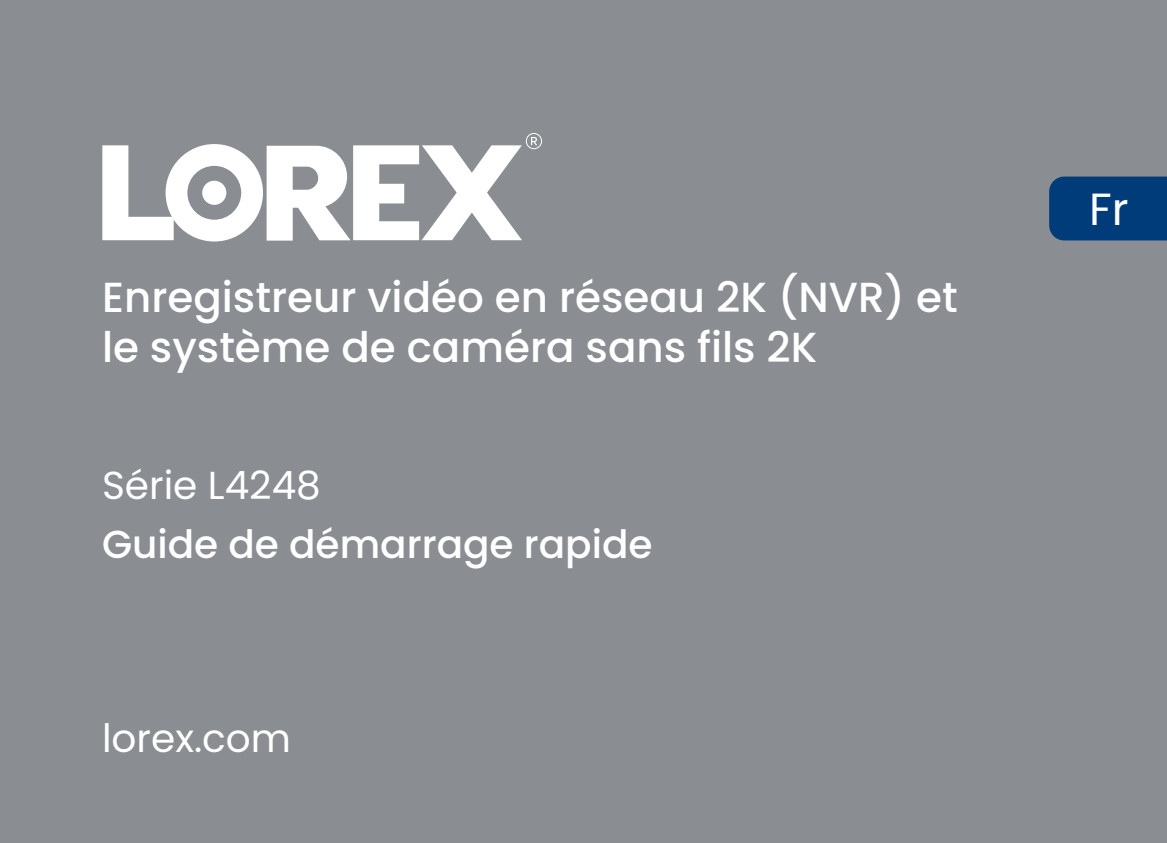
<style>
.page{position:relative;width:1167px;height:843px;background:#fff}
.page>*{position:absolute;margin:0;border:0;box-sizing:border-box;transform-origin:0 0}
.t1{font:45px "Poppins";color:#fff}
.t2{font:500 42px/50.4px "Poppins";color:#fff}
.t3{font:500 39px "Poppins";color:#fff}
.t4{font:39px "Poppins";color:#fff}
</style>
<div class="page">
<div style="left:0;top:0;width:1166px;height:842px;background:#8a8d91"></div>
<svg style="left:102px;top:133px;width:440px;height:108px"></svg>
<div style="left:1049px;top:176px;width:117px;height:65px;background:#003c7a"></div>
<p class="t2" style="left:102px;top:272px;width:857px">Enregistreur vidéo en réseau 2K (NVR) et le système de caméra sans fils 2K</p>
<p class="t4" style="left:102px;top:463px;width:220px">Série L4248</p>
<p class="t3" style="left:102px;top:522px;width:552px">Guide de démarrage rapide</p>
<p class="t4" style="left:102px;top:715px;width:190px">lorex.com</p>
<p class="t1" style="left:1089px;top:183px;width:41px">Fr</p>
</div>
